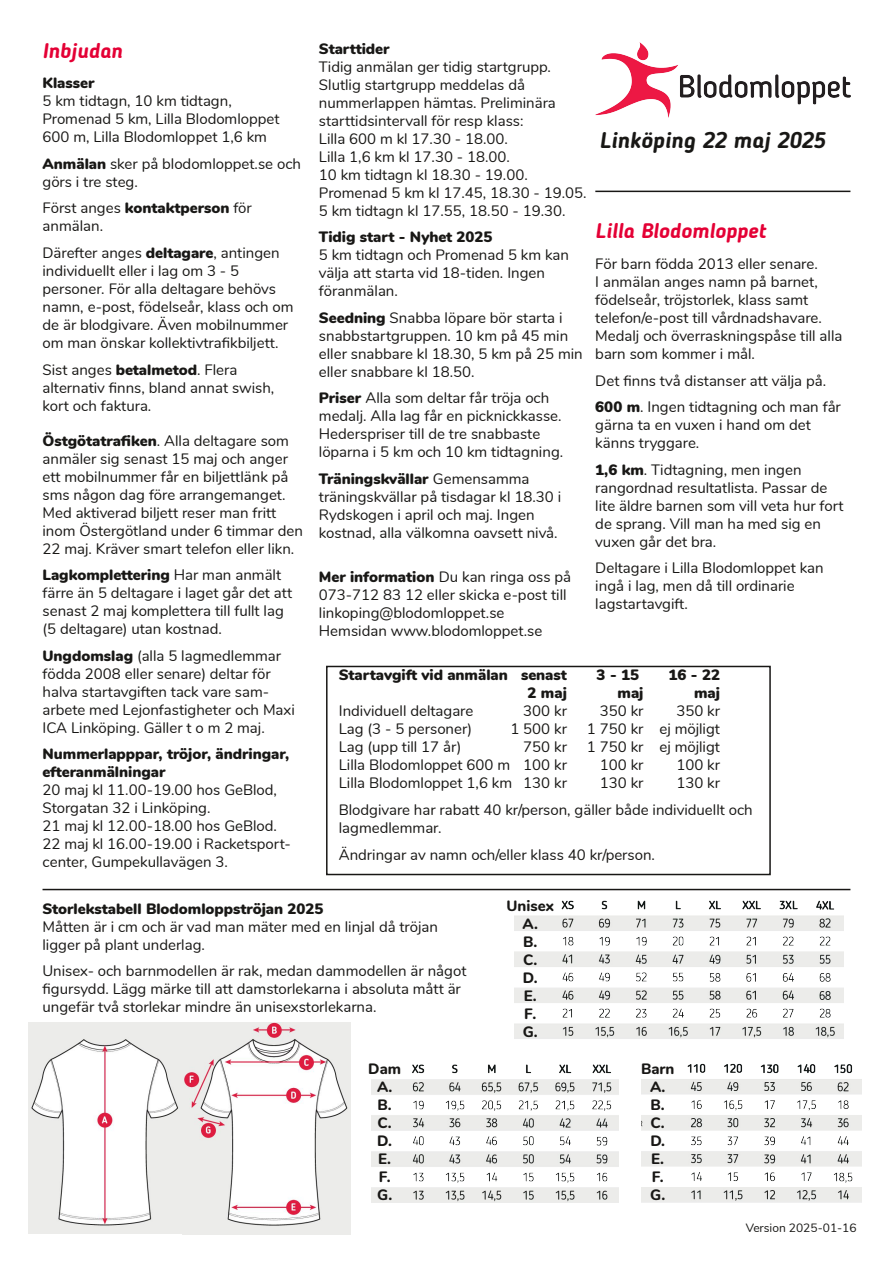
<style>
.page{position:relative;width:893px;height:1263px;background:#fff}
.page>*{position:absolute;margin:0;border:0;box-sizing:border-box;transform-origin:0 0}
.t1{font:italic 700 22.5px "Blogger Sans";color:#181715}
.t2{font:italic 700 21px "Blogger Sans";color:#e40035}
.t3{font:15px/18px "Nunito";color:#181715}
.t4{font:900 15px/18px "Nunito";color:#181715}
.t5{font:800 15px/18px "Nunito";color:#181715;text-align:center}
.t6{font:12px "Nunito";color:#181715}
.s1{font-weight:900}
</style>
<div class="page">
<div style="left:326px;top:666px;width:445px;height:209px;border:2px solid #181715"></div>
<hr style="left:43px;top:889px;width:807px;height:1px;background:#181715">
<img style="left:595px;top:43px;width:255px;height:75px">
<hr style="left:595px;top:191px;width:255px;height:1px;background:#181715">
<img style="left:28px;top:1022px;width:155px;height:211px">
<img style="left:514px;top:900px;width:329px;height:139px">
<img style="left:642px;top:1063px;width:220px;height:140px">
<div style="left:502px;top:896px;width:23px;height:13px;background:#fff"></div>
<img style="left:371px;top:1064px;width:248px;height:139px">
<img style="left:183px;top:1022px;width:168px;height:212px">
<h2 class="t2" style="left:43px;top:42px;width:81px">Inbjudan</h2>
<p class="t4" style="left:43px;top:75px;width:53px">Klasser</p>
<p class="t3" style="left:43px;top:93px;width:239px">5 km tidtagn, 10 km tidtagn,<br>Promenad 5 km, Lilla Blodomloppet<br>600 m, Lilla Blodomloppet 1,6 km</p>
<p class="t3" style="left:43px;top:155px;width:260px"><span class="s1">Anmälan</span> sker på blodomloppet.se och görs i tre steg.</p>
<p class="t3" style="left:43px;top:200px;width:211px">Först anges <span class="s1">kontaktperson</span> för anmälan.</p>
<p class="t3" style="left:43px;top:244px;width:253px">Därefter anges <span class="s1">deltagare</span>, antingen individuellt eller i lag om 3 - 5 personer. För alla deltagare behövs namn, e-post, födelseår, klass och om de är blodgivare. Även mobilnummer om man önskar kollektivtrafikbiljett.</p>
<p class="t3" style="left:43px;top:361px;width:233px">Sist anges <span class="s1">betalmetod</span>. Flera alternativ finns, bland annat swish, kort och faktura.</p>
<p class="t3" style="left:43px;top:432px;width:262px"><span class="s1">Östgötatrafiken</span>. Alla deltagare som anmäler sig senast 15 maj och anger ett mobilnummer får en biljettlänk på sms någon dag före arrangemanget.<br>Med aktiverad biljett reser man fritt inom Östergötland under 6 timmar den 22 maj. Kräver smart telefon eller likn.</p>
<p class="t3" style="left:43px;top:566px;width:251px"><span class="s1">Lagkomplettering</span> Har man anmält färre än 5 deltagare i laget går det att senast 2 maj komplettera till fullt lag (5 deltagare) utan kostnad.</p>
<p class="t3" style="left:43px;top:647px;width:254px"><span class="s1">Ungdomslag</span> (alla 5 lagmedlemmar födda 2008 eller senare) deltar för halva startavgiften tack vare sam&shy;arbete med Lejonfastigheter och Maxi ICA Linköping. Gäller t o m 2 maj.</p>
<p class="t4" style="left:43px;top:745px;width:248px">Nummerlapppar, tröjor, ändringar, efteranmälningar</p>
<p class="t3" style="left:43px;top:781px;width:250px">20 maj kl 11.00-19.00 hos GeBlod,<br>Storgatan 32 i Linköping.<br>21 maj kl 12.00-18.00 hos GeBlod.<br>22 maj kl 16.00-19.00 i Racketsport&shy;center, Gumpekullavägen 3.</p>
<p class="t4" style="left:319px;top:40px;width:72px">Starttider</p>
<p class="t3" style="left:319px;top:58px;width:269px">Tidig anmälan ger tidig startgrupp.<br>Slutlig startgrupp meddelas då nummerlappen hämtas. Preliminära starttidsintervall för resp klass:<br>Lilla 600 m kl 17.30 - 18.00.<br>Lilla 1,6 km kl 17.30 - 18.00.<br>10 km tidtagn kl 18.30 - 19.00.<br>Promenad 5 km kl 17.45, 18.30 - 19.05.<br>5 km tidtagn kl 17.55, 18.50 - 19.30.</p>
<p class="t4" style="left:319px;top:228px;width:175px">Tidig start - Nyhet 2025</p>
<p class="t3" style="left:319px;top:246px;width:252px">5 km tidtagn och Promenad 5 km kan välja att starta vid 18-tiden. Ingen föranmälan.</p>
<p class="t3" style="left:319px;top:309px;width:265px"><span class="s1">Seedning</span> Snabba löpare bör starta i snabbstartgruppen. 10 km på 45 min eller snabbare kl 18.30, 5 km på 25 min eller snabbare kl 18.50.</p>
<p class="t3" style="left:319px;top:389px;width:246px"><span class="s1">Priser</span> Alla som deltar får tröja och medalj. Alla lag får en picknickkasse.<br>Hederspriser till de tre snabbaste löparna i 5 km och 10 km tidtagning.</p>
<p class="t3" style="left:319px;top:470px;width:244px"><span class="s1">Träningskvällar</span> Gemensamma träningskvällar på tisdagar kl 18.30 i Rydskogen i april och maj. Ingen kostnad, alla välkomna oavsett nivå.</p>
<p class="t3" style="left:319px;top:568px;width:254px"><span class="s1">Mer information</span> Du kan ringa oss på 073-712 83 12 eller skicka e-post till linkoping@blodomloppet.se Hemsidan www.blodomloppet.se</p>
<h1 class="t1" style="left:600px;top:131px;width:227px">Linköping 22 maj 2025</h1>
<h2 class="t2" style="left:595px;top:222px;width:172px">Lilla Blodomloppet</h2>
<p class="t3" style="left:595px;top:255px;width:249px">För barn födda 2013 eller senare.<br>I anmälan anges namn på barnet, födelseår, tröjstorlek, klass samt telefon/e-post till vårdnadshavare.<br>Medalj och överraskningspåse till alla barn som kommer i mål.</p>
<p class="t3" style="left:595px;top:367px;width:247px;line-height:26.5px">Det finns två distanser att välja på.<br><span class="s1">600 m</span>. Ingen tidtagning och man får</p>
<p class="t3" style="left:595px;top:416px;width:217px">gärna ta en vuxen i hand om det känns tryggare.</p>
<p class="t3" style="left:595px;top:461px;width:250px"><span class="s1">1,6 km</span>. Tidtagning, men ingen rangordnad resultatlista. Passar de lite äldre barnen som vill veta hur fort de sprang. Vill man ha med sig en vuxen går det bra.</p>
<p class="t3" style="left:595px;top:559px;width:230px">Deltagare i Lilla Blodomloppet kan ingå i lag, men då till ordinarie lagstartavgift.</p>
<p class="t4" style="left:339px;top:666px;width:230px">Startavgift vid anmälan senast</p>
<p class="t4" style="left:597px;top:666px;width:44px">3-15</p>
<p class="t4" style="left:668px;top:666px;width:53px">16 - 22</p>
<p class="t4" style="left:528px;top:684px;width:41px">2 maj</p>
<p class="t4" style="left:617px;top:684px;width:27px">maj</p>
<p class="t4" style="left:694px;top:684px;width:27px">maj</p>
<p class="t3" style="left:339px;top:702px;width:136px">Individuell deltagare</p>
<p class="t3" style="left:523px;top:702px;width:45px">300 kr</p>
<p class="t3" style="left:600px;top:702px;width:45px">350 kr</p>
<p class="t3" style="left:676px;top:702px;width:45px">350 kr</p>
<p class="t3" style="left:339px;top:720px;width:135px">Lag (3 - 5 personer)</p>
<p class="t3" style="left:510px;top:720px;width:58px">1 500 kr</p>
<p class="t3" style="left:587px;top:720px;width:135px">1 750 kr ej möjligt</p>
<p class="t3" style="left:339px;top:738px;width:124px">Lag (upp till 17 år)</p>
<p class="t3" style="left:523px;top:738px;width:45px">750 kr</p>
<p class="t3" style="left:587px;top:738px;width:135px">1 750 kr ej möjligt</p>
<p class="t3" style="left:339px;top:756px;width:230px">Lilla Blodomloppet 600 m 100 kr</p>
<p class="t3" style="left:600px;top:756px;width:45px">100 kr</p>
<p class="t3" style="left:676px;top:756px;width:45px">100 kr</p>
<p class="t3" style="left:339px;top:774px;width:230px">Lilla Blodomloppet 1,6 km 130 kr</p>
<p class="t3" style="left:600px;top:774px;width:45px">130 kr</p>
<p class="t3" style="left:339px;top:770px;width:415px;line-height:26.5px;text-indent:338px">130 kr<br>Blodgivare har rabatt 40 kr/person, gäller både individuellt och</p>
<p class="t3" style="left:339px;top:815px;width:318px;line-height:26.5px">lagmedlemmar.<br>Ändringar av namn och/eller klass 40 kr/person.</p>
<p class="t4" style="left:43px;top:899px;width:282px">Storlekstabell Blodomloppströjan 2025</p>
<p class="t3" style="left:43px;top:917px;width:397px">Måtten är i cm och är vad man mäter med en linjal då tröjan ligger på plant underlag.</p>
<p class="t3" style="left:43px;top:962px;width:425px">Unisex- och barnmodellen är rak, medan dammodellen är något figursydd. Lägg märke till att damstorlekarna i absoluta mått är ungefär två storlekar mindre än unisexstorlekarna.</p>
<p class="t5" style="left:507px;top:897px;width:49px">Unisex<br>A.<br>B.<br>C.<br>D.<br>E.<br>F.<br>G.</p>
<p class="t5" style="left:368px;top:1060px;width:34px">Dam<br>A.<br>B.<br>C.<br>D.<br>E.<br>F.<br>G.</p>
<p class="t5" style="left:641px;top:1060px;width:35px">Barn<br>A.<br>B.<br>C.<br>D.<br>E.<br>F.<br>G.</p>
<p class="t6" style="left:746px;top:1219px;width:112px">Version 2025-01-16</p>
</div>
